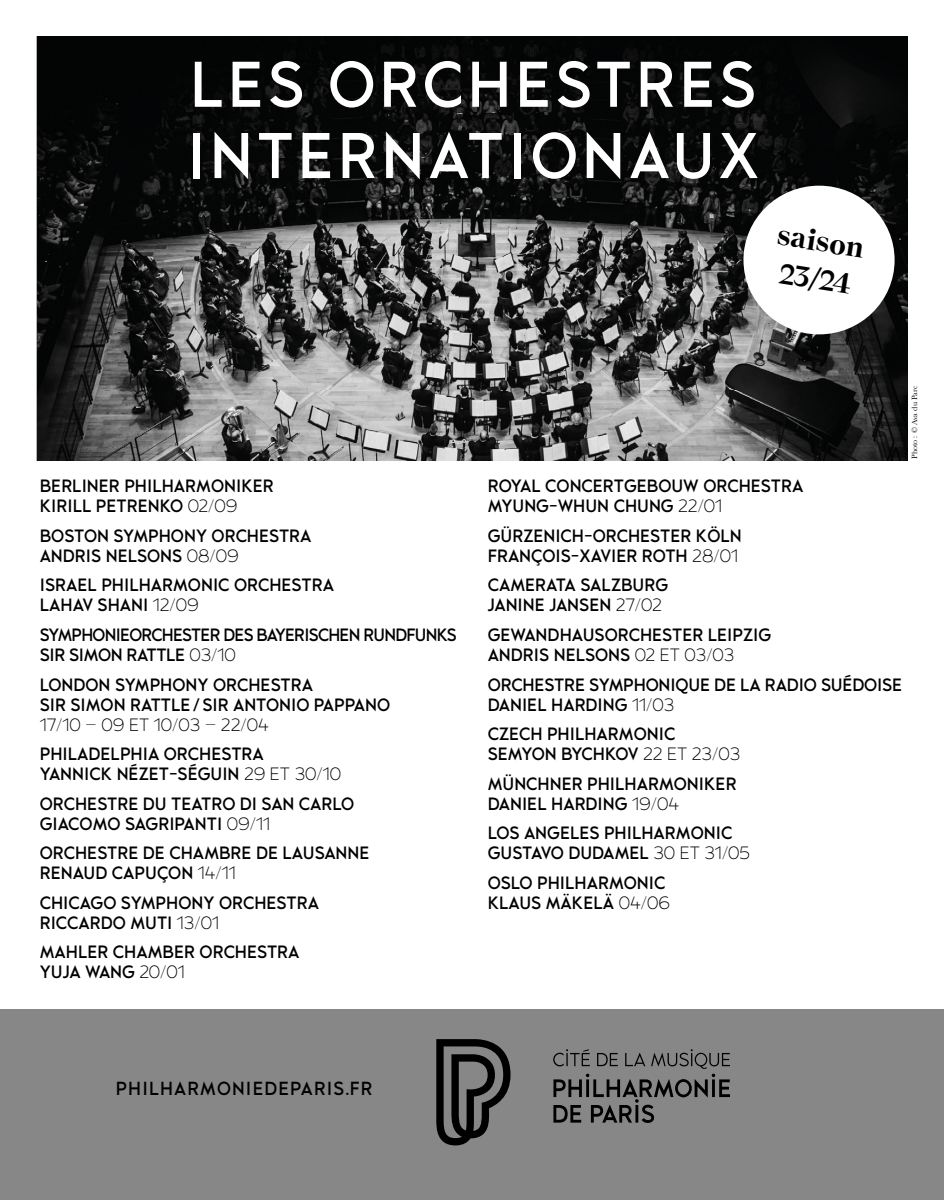
<style>
.page{position:relative;width:944px;height:1200px;background:#fff}
.page>*{position:absolute;margin:0;border:0;box-sizing:border-box;transform-origin:0 0}
.t1{font:600 64.35px/71.1px "Philharmonique";letter-spacing:.06em;color:#fff}
.t2{font:700 29.03px/37.8px "Nantes";color:#000}
.t3{font:600 18.9px "Philharmonique";letter-spacing:.06em;color:#000}
.t4{font:600 17.78px/20px "Philharmonique";color:#000}
.t5{font:600 17.78px/20px "Philharmonique";letter-spacing:-.04em;color:#000}
.t6{font:7.88px "Baskerville";letter-spacing:.01em;color:#000}
.s1{font-weight:400}
</style>
<div class="page">
<img style="left:37px;top:37px;width:870px;height:424px">
<div style="left:743px;top:186px;width:152px;height:148px;background:#fff;border-radius:50%"></div>
<div style="left:0;top:1008px;width:944px;height:191px;background:#878787"></div>
<svg style="left:553px;top:1049px;width:177px;height:73px"></svg>
<svg style="left:436px;top:1039px;width:74px;height:106px"></svg>
<p class="t1" style="left:187px;top:47px;width:574px">LES ORCHESTRES<br>INTERNATIONAUX</p>
<p class="t2" style="left:781px;top:214px;width:88px;rotate:9deg">saison<br>23/24</p>
<p class="t4" style="left:40px;top:475px;width:236px">BERLINER PHILHARMONIKER<br>KIRILL PETRENKO <span class="s1">02/09</span></p>
<p class="t4" style="left:40px;top:525px;width:273px">BOSTON SYMPHONY ORCHESTRA<br>ANDRIS NELSONS <span class="s1">08/09</span></p>
<p class="t4" style="left:40px;top:574px;width:296px">ISRAEL PHILHARMONIC ORCHESTRA<br>LAHAV SHANI <span class="s1">12/09</span></p>
<p class="t5" style="left:40px;top:624px;width:418px">SYMPHONIEORCHESTER DES BAYERISCHEN RUNDFUNKS<br>SIR SIMON RATTLE <span class="s1">03/10</span></p>
<p class="t4" style="left:40px;top:673px;width:352px">LONDON SYMPHONY ORCHESTRA<br>SIR SIMON RATTLE / SIR ANTONIO PAPPANO<br><span class="s1">17/10 – 09 ET 10/03 – 22/04</span></p>
<p class="t4" style="left:40px;top:743px;width:303px">PHILADELPHIA ORCHESTRA<br>YANNICK NÉZET-SÉGUIN <span class="s1">29 ET 30/10</span></p>
<p class="t4" style="left:40px;top:793px;width:316px">ORCHESTRE DU TEATRO DI SAN CARLO<br>GIACOMO SAGRIPANTI <span class="s1">09/11</span></p>
<p class="t4" style="left:40px;top:842px;width:331px">ORCHESTRE DE CHAMBRE DE LAUSANNE<br>RENAUD CAPUÇON <span class="s1">14/11</span></p>
<p class="t4" style="left:40px;top:892px;width:281px">CHICAGO SYMPHONY ORCHESTRA<br>RICCARDO MUTI <span class="s1">13/01</span></p>
<p class="t4" style="left:40px;top:941px;width:261px">MAHLER CHAMBER ORCHESTRA<br>YUJA WANG <span class="s1">20/01</span></p>
<p class="t4" style="left:488px;top:475px;width:317px">ROYAL CONCERTGEBOUW ORCHESTRA<br>MYUNG-WHUN CHUNG <span class="s1">22/01</span></p>
<p class="t4" style="left:488px;top:525px;width:256px">GÜRZENICH-ORCHESTER KÖLN<br>FRANÇOIS-XAVIER ROTH <span class="s1">28/01</span></p>
<p class="t4" style="left:488px;top:574px;width:182px">CAMERATA SALZBURG<br>JANINE JANSEN <span class="s1">27/02</span></p>
<p class="t4" style="left:488px;top:624px;width:285px">GEWANDHAUSORCHESTER LEIPZIG<br>ANDRIS NELSONS <span class="s1">02 ET 03/03</span></p>
<p class="t4" style="left:488px;top:673px;width:416px">ORCHESTRE SYMPHONIQUE DE LA RADIO SUÉDOISE<br>DANIEL HARDING <span class="s1">11/03</span></p>
<p class="t4" style="left:488px;top:723px;width:254px">CZECH PHILHARMONIC<br>SEMYON BYCHKOV <span class="s1">22 ET 23/03</span></p>
<p class="t4" style="left:488px;top:773px;width:250px">MÜNCHNER PHILHARMONIKER<br>DANIEL HARDING <span class="s1">19/04</span></p>
<p class="t4" style="left:488px;top:822px;width:264px">LOS ANGELES PHILHARMONIC<br>GUSTAVO DUDAMEL <span class="s1">30 ET 31/05</span></p>
<p class="t4" style="left:488px;top:872px;width:184px">OSLO PHILHARMONIC<br>KLAUS MÄKELÄ <span class="s1">04/06</span></p>
<p class="t6" style="left:909px;top:459px;width:75px;rotate:-90deg">Photo : © Ava du Parc</p>
<p class="t3" style="left:116px;top:1076px;width:258px">PHILHARMONIEDEPARIS.FR</p>
</div>
